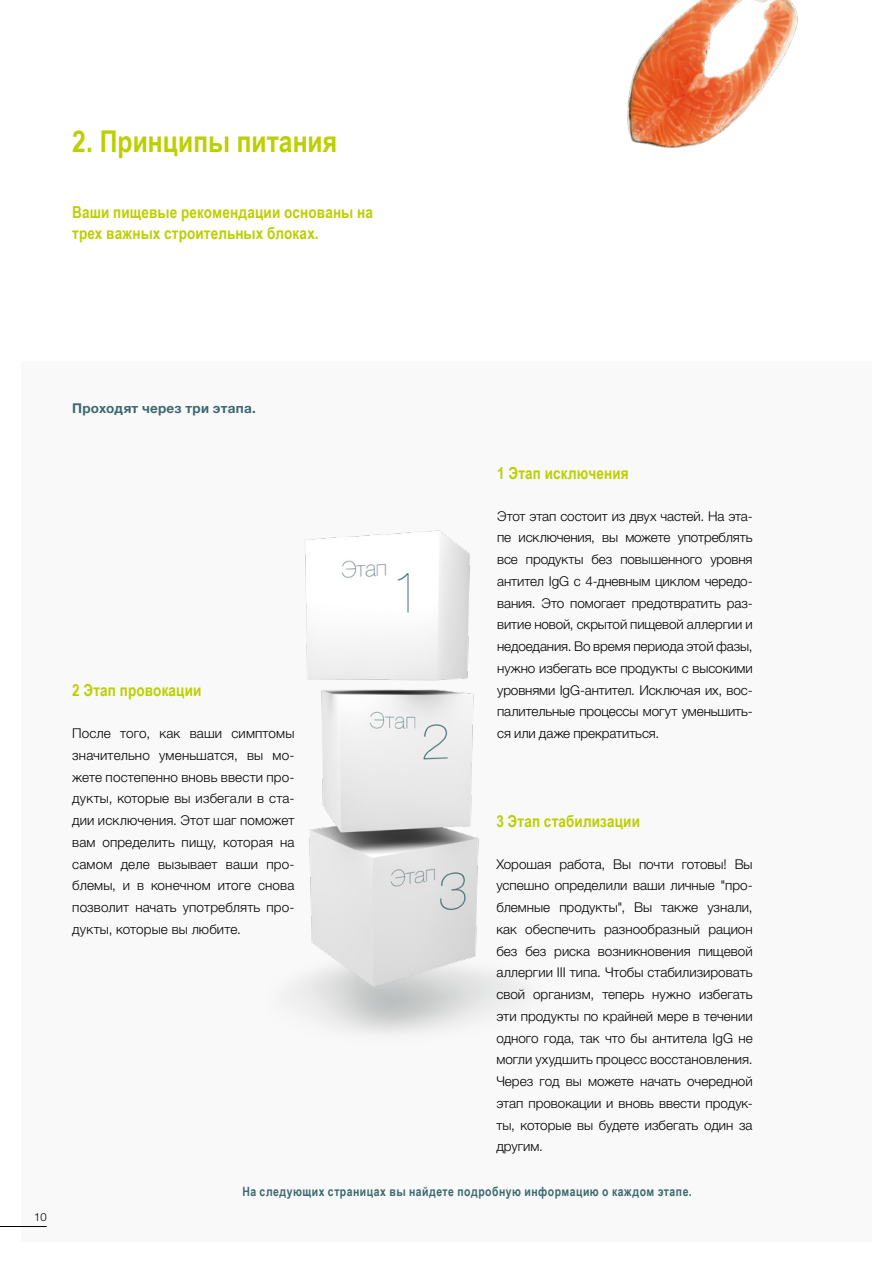
<style>
.page{position:relative;width:893px;height:1263px;background:#fff}
.page>*{position:absolute;margin:0;border:0;box-sizing:border-box;transform-origin:0 0}
.t1{font:700 30px "Arial Narrow";color:#bccf00}
.t2{font:700 16.5px/21.8px "Arial Narrow";letter-spacing:.01em;color:#bccf00}
.t3{font:13.5px/21.8px "Helvetica Neue World 45 Lt";color:#000;text-align:justify}
.t4{font:700 13.5px "Helvetica Neue World 75";letter-spacing:.02em;color:#3c6871}
.t5{font:700 12.75px "Arial Narrow";letter-spacing:.04em;color:#3c6871}
.t6{font:11.25px "Helvetica Neue World 45 Lt";color:#000}
</style>
<div class="page">
<img style="left:627px;top:0;width:171px;height:149px">
<div style="left:21px;top:361px;width:851px;height:881px;background:#f9f9f9"></div>
<img style="left:294px;top:530px;width:227px;height:503px">
<hr style="left:0;top:1226px;width:47px;height:1px;background:#000">
<h1 class="t1" style="left:72px;top:119px;width:266px">2. Принципы питания</h1>
<p class="t2" style="left:72px;top:200px;width:302px">Ваши пищевые рекомендации основаны на трех важных строительных блоках.</p>
<p class="t6" style="left:34px;top:1211px;width:14px">10</p>
<p class="t4" style="left:72px;top:400px;width:185px">Проходят через три этапа.</p>
<p class="t2" style="left:72px;top:679px;width:131px">2 Этап провокации</p>
<p class="t3" style="left:72px;top:722px;width:224px">После того, как ваши симптомы значительно уменьшатся, вы мо&shy;жете постепенно вновь ввести про&shy;дукты, которые вы избегали в ста&shy;дии исключения. Этот шаг поможет вам определить пищу, которая на самом деле вызывает ваши про&shy;блемы, и в конечном итоге снова позволит начать употреблять про&shy;дукты, которые вы любите.</p>
<p class="t2" style="left:497px;top:461px;width:133px">1 Этап исключения</p>
<p class="t3" style="left:497px;top:505px;width:257px">Этот этап состоит из двух частей. На эта&shy;пе исключения, вы можете употреблять все продукты без повышенного уровня антител IgG с 4-дневным циклом чередо&shy;вания. Это помогает предотвратить раз&shy;витие новой, скрытой пищевой аллергии и недоедания. Во время периода этой фазы, нужно избегать все продукты с высокими уровнями IgG-антител. Исключая их, вос&shy;палительные процессы могут уменьшить&shy;ся или даже прекратиться.</p>
<p class="t2" style="left:496px;top:809px;width:145px">3 Этап стабилизации</p>
<p class="t3" style="left:496px;top:853px;width:258px">Хорошая работа, Вы почти готовы! Вы успешно определили ваши личные "про&shy;блемные продукты", Вы также узнали, как обеспечить разнообразный рацион без без риска возникновения пищевой аллергии III типа. Чтобы стабилизировать свой организм, теперь нужно избегать эти продукты по крайней мере в течении одного года, так что бы антитела IgG не могли ухудшить процесс восстановления.<br>Через год вы можете начать очередной этап провокации и вновь ввести продук&shy;ты, которые вы будете избегать один за другим.</p>
<p class="t5" style="left:242px;top:1182px;width:451px">На следующих страницах вы найдете подробную информацию о каждом этапе.</p>
</div>
